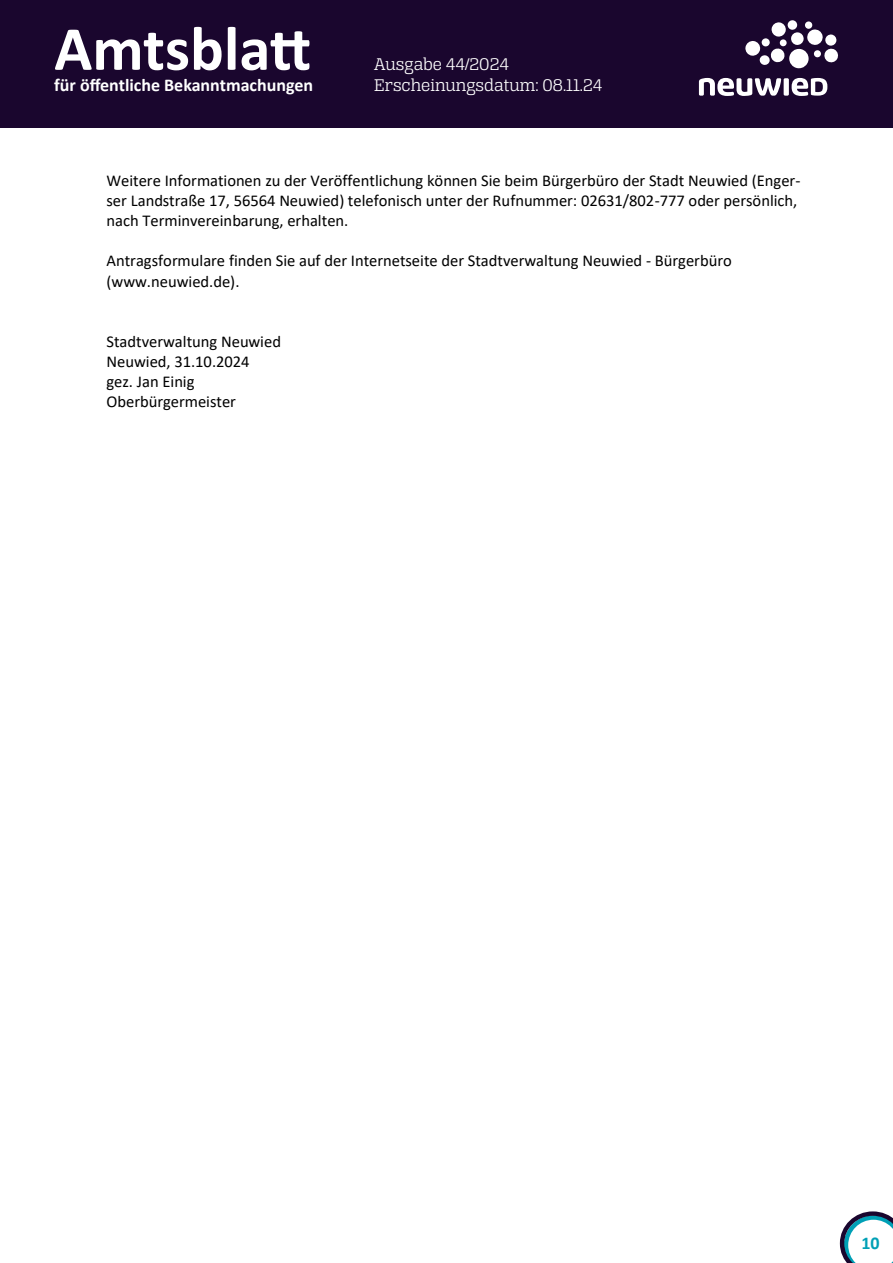
<style>
.page{position:relative;width:893px;height:1263px;background:#fff}
.page>*{position:absolute;margin:0;border:0;box-sizing:border-box;transform-origin:0 0}
.t1{font:700 63px "Calibri";color:#fff}
.t2{font:18px/21.6px "Alianza Slab 300";color:#fff}
.t3{font:700 18px "Calibri";color:#fff}
.t4{font:700 18px "Calibri";color:#00a0b6}
.t5{font:16.5px/20.1px "Calibri";color:#000}
</style>
<div class="page">
<svg style="left:840px;top:1211px;width:53px;height:52px"></svg>
<div style="left:0;top:0;width:893px;height:128px;background:#1a062e"></div>
<svg style="left:745px;top:22px;width:93px;height:47px"></svg>
<div style="left:787px;top:20px;width:10px;height:10px;background:#fff;border-radius:50%"></div>
<svg style="left:699px;top:78px;width:128px;height:18px"></svg>
<h1 class="t1" style="left:54px;top:4px;width:258px">Amtsblatt</h1>
<p class="t3" style="left:54px;top:73px;width:260px">für öffentliche Bekanntmachungen</p>
<p class="t2" style="left:374px;top:53px;width:230px">Ausgabe 44/2024<br>Erscheinungsdatum: 08.11.24</p>
<p class="t5" style="left:106px;top:170px;width:695px">Weitere Informationen zu der Veröffentlichung können Sie beim Bürgerbüro der Stadt Neuwied (Enger&shy;ser Landstraße 17, 56564 Neuwied) telefonisch unter der Rufnummer: 02631/802-777 oder persönlich, nach Terminvereinbarung, erhalten.</p>
<p class="t5" style="left:106px;top:250px;width:627px">Antragsformulare finden Sie auf der Internetseite der Stadtverwaltung Neuwied - Bürgerbüro (www.neuwied.de).</p>
<p class="t5" style="left:106px;top:331px;width:176px">Stadtverwaltung Neuwied<br>Neuwied, 31.10.2024<br>gez. Jan Einig<br>Oberbürgermeister</p>
<p class="t4" style="left:861px;top:1230px;width:20px">10</p>
</div>
